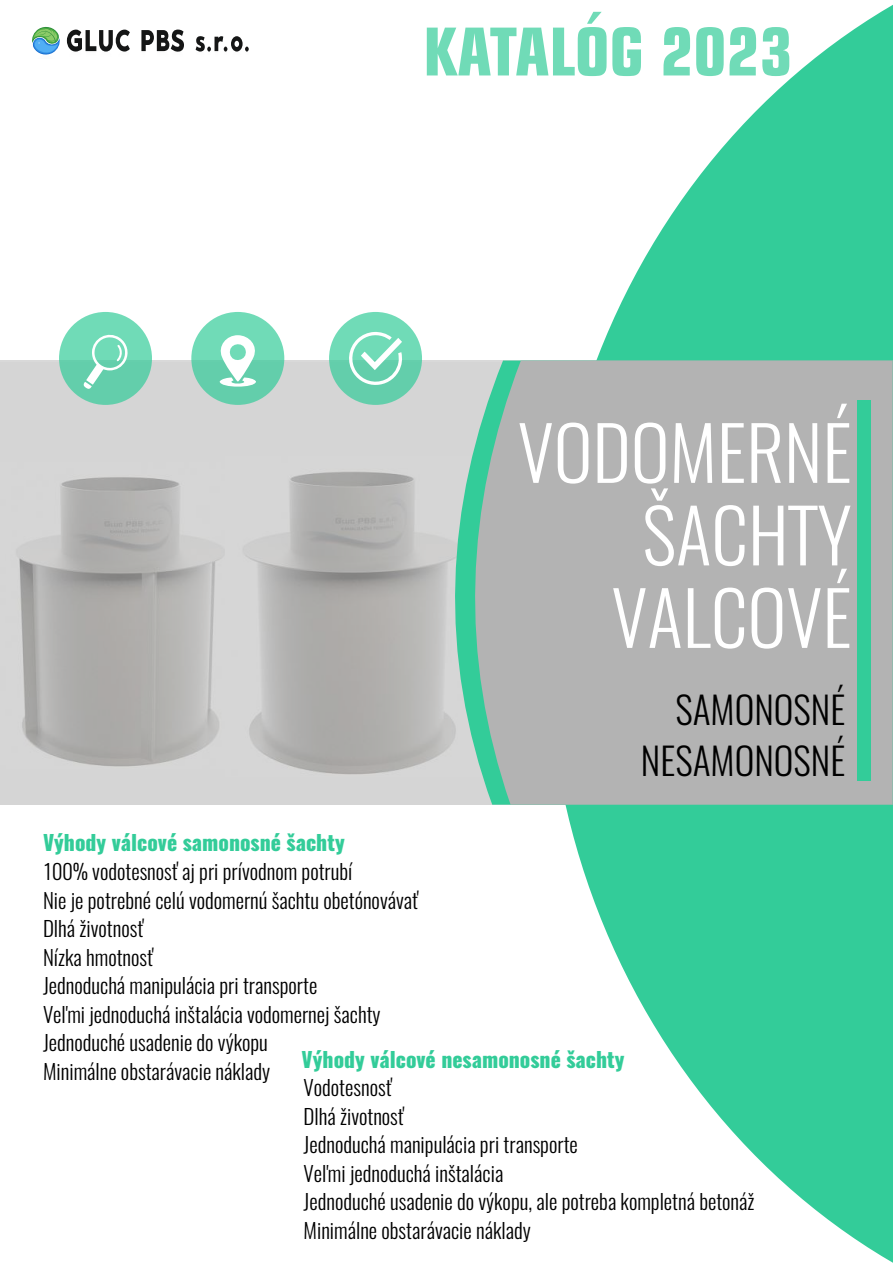
<style>
.page{position:relative;width:893px;height:1263px;background:#fff}
.page>*{position:absolute;margin:0;border:0;box-sizing:border-box;transform-origin:0 0}
.t1{font:300 73.8px/82.5px "Oswald";color:#fff;text-align:right}
.t2{font:700 condensed 66px "Square 721 BT";color:rgb(51 204 153/.7)}
.t3{font:300 37.5px/51px "Oswald";color:#000;text-align:right}
.t4{font:300 21px/28.5px "Oswald";color:#000}
.t5{font:800 21px "Oswald";color:#3c9}
</style>
<div class="page">
<svg style="left:547px;top:5px;width:346px;height:1257px;fill:#3c9"></svg>
<svg style="left:32px;top:26px;width:217px;height:29px"></svg>
<div style="left:0;top:361px;width:893px;height:444px;background:#b3b3b3;opacity:.5"></div>
<svg style="left:438px;top:361px;width:21px;height:444px;background:#ccd2d0"></svg>
<svg style="left:459px;top:361px;width:434px;height:444px;background:#adb5b2"></svg>
<div style="left:857px;top:400px;width:13px;height:380px;background:#3c9"></div>
<div style="left:59px;top:312px;width:93px;height:93px;background:#3c9;border-radius:50%;opacity:.7"></div>
<div style="left:191px;top:312px;width:93px;height:93px;background:#3c9;border-radius:50%;opacity:.7"></div>
<div style="left:329px;top:312px;width:93px;height:93px;background:#3c9;border-radius:50%;opacity:.7"></div>
<svg style="left:84px;top:330px;width:46px;height:59px;background:#84dcbe"></svg>
<svg style="left:217px;top:335px;width:41px;height:53px"></svg>
<svg style="left:346px;top:332px;width:57px;height:58px"></svg>
<h2 class="t2" style="left:423px;top:25px;width:371px">KATALÓG 2023</h2>
<h1 class="t1" style="left:518px;top:411px;width:336px">VODOMERNÉ<br>ŠACHTY<br>VALCOVÉ</h1>
<p class="t5" style="left:43px;top:828px;width:303px">Výhody válcové samonosné šachty</p>
<h3 class="t3" style="left:641px;top:684px;width:206px">SAMONOSNÉ<br>NESAMONOSNÉ</h3>
<p class="t4" style="left:43px;top:857px;width:377px">100% vodotesnosť aj pri prívodnom potrubí<br>Nie je potrebné celú vodomernú šachtu obetónovávať Dlhá životnosť<br>Nízka hmotnosť<br>Jednoduchá manipulácia pri transporte<br>Veľmi jednoduchá inštalácia vodomernej šachty Jednoduché usadenie do výkopu<br>Minimálne obstarávacie náklady</p>
<p class="t5" style="left:302px;top:1045px;width:324px">Výhody válcové nesamonosné šachty</p>
<p class="t4" style="left:304px;top:1073px;width:452px">Vodotesnosť<br>Dlhá životnosť<br>Jednoduchá manipulácia pri transporte<br>Veľmi jednoduchá inštalácia<br>Jednoduché usadenie do výkopu, ale potreba kompletná betonáž<br>Minimálne obstarávacie náklady</p>
</div>
